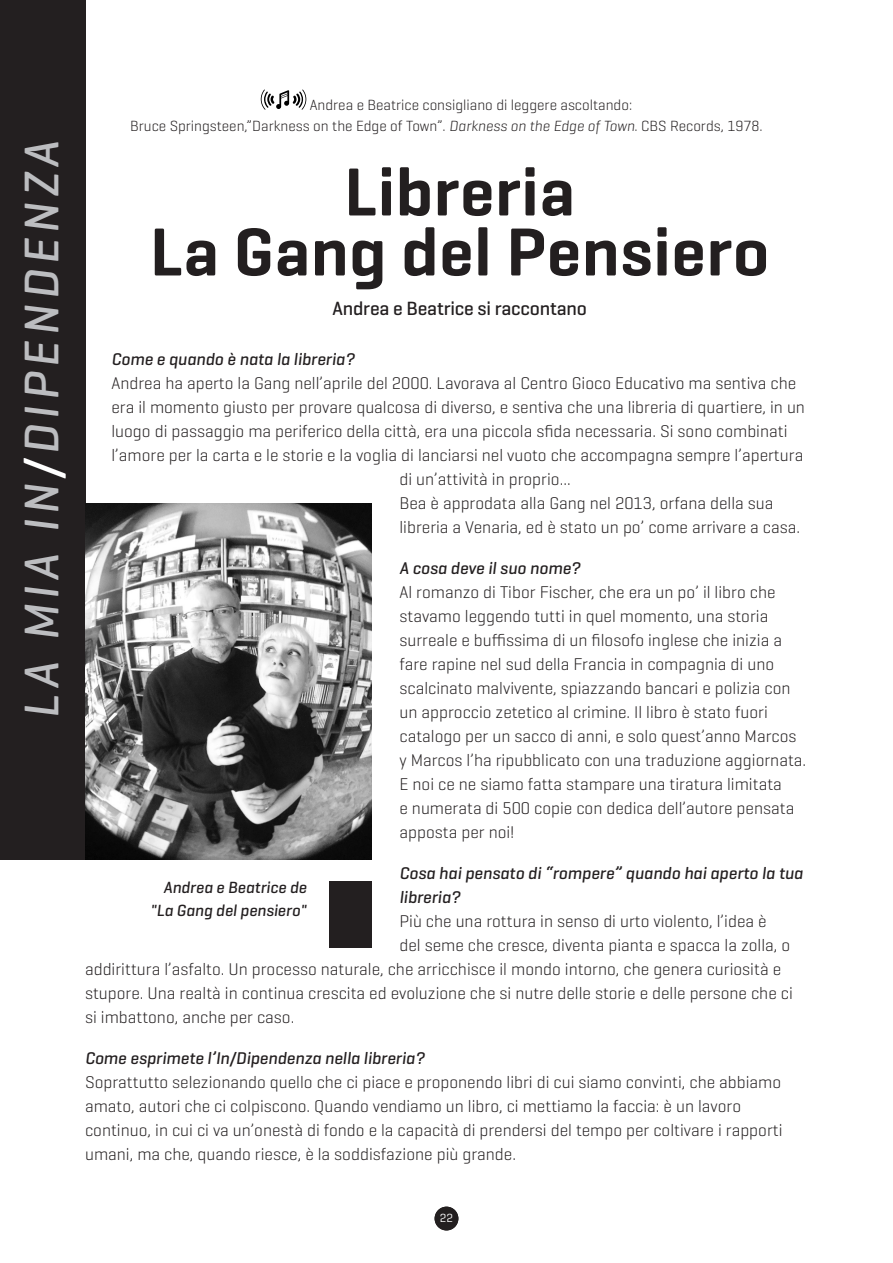
<style>
.page{position:relative;width:893px;height:1263px;background:#fff}
.page>*{position:absolute;margin:0;border:0;box-sizing:border-box;transform-origin:0 0}
.t1{font:600 69px/60px "Geogrotesque";letter-spacing:.01em;color:#231f20;text-align:center}
.t2{font:italic 500 49.5px "Geogrotesque";letter-spacing:.11em;color:#bcbdc0}
.t3{font:500 19.5px "Geogrotesque";letter-spacing:-.01em;color:#231f20}
.t4{font:300 17.25px/24px "Geogrotesque";color:#231f20}
.t5{font:italic 500 17.25px/24px "Geogrotesque";color:#231f20}
.t6{font:italic 500 16.5px/22.5px "Geogrotesque";color:#231f20;text-align:right}
.Normale{font:300 15px/21px "Geogrotesque";color:#231f20}
.t7{font:12px "Geogrotesque";color:#fff}
.s1{color:#fff}
.s2{font-style:italic}
</style>
<div class="page">
<div style="left:435px;top:1206px;width:23px;height:24px;background:#231f20;border-radius:50%"></div>
<div style="left:0;top:0;width:85px;height:860px;background:#231f20"></div>
<img style="left:85px;top:503px;width:286px;height:357px">
<div style="left:329px;top:881px;width:42px;height:66px;background:#231f20"></div>
<svg style="left:261px;top:89px;width:45px;height:21px"></svg>
<p class="t2" style="left:11px;top:719px;width:579px;rotate:-90deg">LA MIA IN<span class="s1">/</span>DIPENDENZA</p>
<p class="Normale" style="left:130px;top:94px;width:634px;text-indent:180px">Andrea e Beatrice consigliano di leggere ascoltando:<br>Bruce Springsteen,”Darkness on the Edge of Town”. <span class="s2">Darkness on the Edge of Town</span>. CBS Records, 1978.</p>
<p class="t1" style="left:150px;top:161px;width:621px">Libreria<br>La Gang del Pensiero</p>
<p class="t3" style="left:333px;top:296px;width:256px">Andrea e Beatrice si raccontano</p>
<p class="t5" style="left:111px;top:347px;width:245px">Come e quando è nata la libreria?</p>
<p class="t4" style="left:111px;top:370px;width:686px">Andrea ha aperto la Gang nell’aprile del 2000. Lavorava al Centro Gioco Educativo ma sentiva che</p>
<p class="t4" style="left:111px;top:394px;width:695px">era il momento giusto per provare qualcosa di diverso, e sentiva che una libreria di quartiere, in un</p>
<p class="t4" style="left:111px;top:418px;width:678px">luogo di passaggio ma periferico della città, era una piccola sfida necessaria. Si sono combinati</p>
<p class="t4" style="left:111px;top:442px;width:693px">l’amore per la carta e le storie e la voglia di lanciarsi nel vuoto che accompagna sempre l’apertura</p>
<p class="t4" style="left:399px;top:466px;width:173px">di un’attività in proprio...</p>
<p class="t4" style="left:399px;top:490px;width:402px">Bea è approdata alla Gang nel 2013, orfana della sua libreria a Venaria, ed è stato un po’ come arrivare a casa.</p>
<p class="t5" style="left:399px;top:556px;width:183px">A cosa deve il suo nome?</p>
<p class="t4" style="left:399px;top:579px;width:408px">Al romanzo di Tibor Fischer, che era un po’ il libro che stavamo leggendo tutti in quel momento, una storia surreale e buffissima di un filosofo inglese che inizia a fare rapine nel sud della Francia in compagnia di uno scalcinato malvivente, spiazzando bancari e polizia con un approccio zetetico al crimine. Il libro è stato fuori catalogo per un sacco di anni, e solo quest’anno Marcos y Marcos l’ha ripubblicato con una traduzione aggiornata.<br>E noi ce ne siamo fatta stampare una tiratura limitata<br>e numerata di 500 copie con dedica dell’autore pensata apposta per noi!</p>
<p class="t5" style="left:399px;top:861px;width:405px">Cosa hai pensato di “rompere” quando hai aperto la tua libreria?</p>
<p class="t4" style="left:399px;top:908px;width:392px">Più che una rottura in senso di urto violento, l’idea è del seme che cresce, diventa pianta e spacca la zolla, o</p>
<p class="t6" style="left:150px;top:876px;width:158px">Andrea e Beatrice de "La Gang del pensiero"</p>
<p class="t4" style="left:85px;top:957px;width:709px">addirittura l’asfalto. Un processo naturale, che arricchisce il mondo intorno, che genera curiosità e stupore. Una realtà in continua crescita ed evoluzione che si nutre delle storie e delle persone che ci si imbattono, anche per caso.</p>
<p class="t5" style="left:85px;top:1046px;width:341px">Come esprimete l’In/Dipendenza nella libreria?</p>
<p class="t4" style="left:85px;top:1070px;width:699px">Soprattutto selezionando quello che ci piace e proponendo libri di cui siamo convinti, che abbiamo amato, autori che ci colpiscono. Quando vendiamo un libro, ci mettiamo la faccia: è un lavoro continuo, in cui ci va un’onestà di fondo e la capacità di prendersi del tempo per coltivare i rapporti umani, ma che, quando riesce, è la soddisfazione più grande.</p>
<p class="t7" style="left:440px;top:1211px;width:15px">22</p>
</div>
